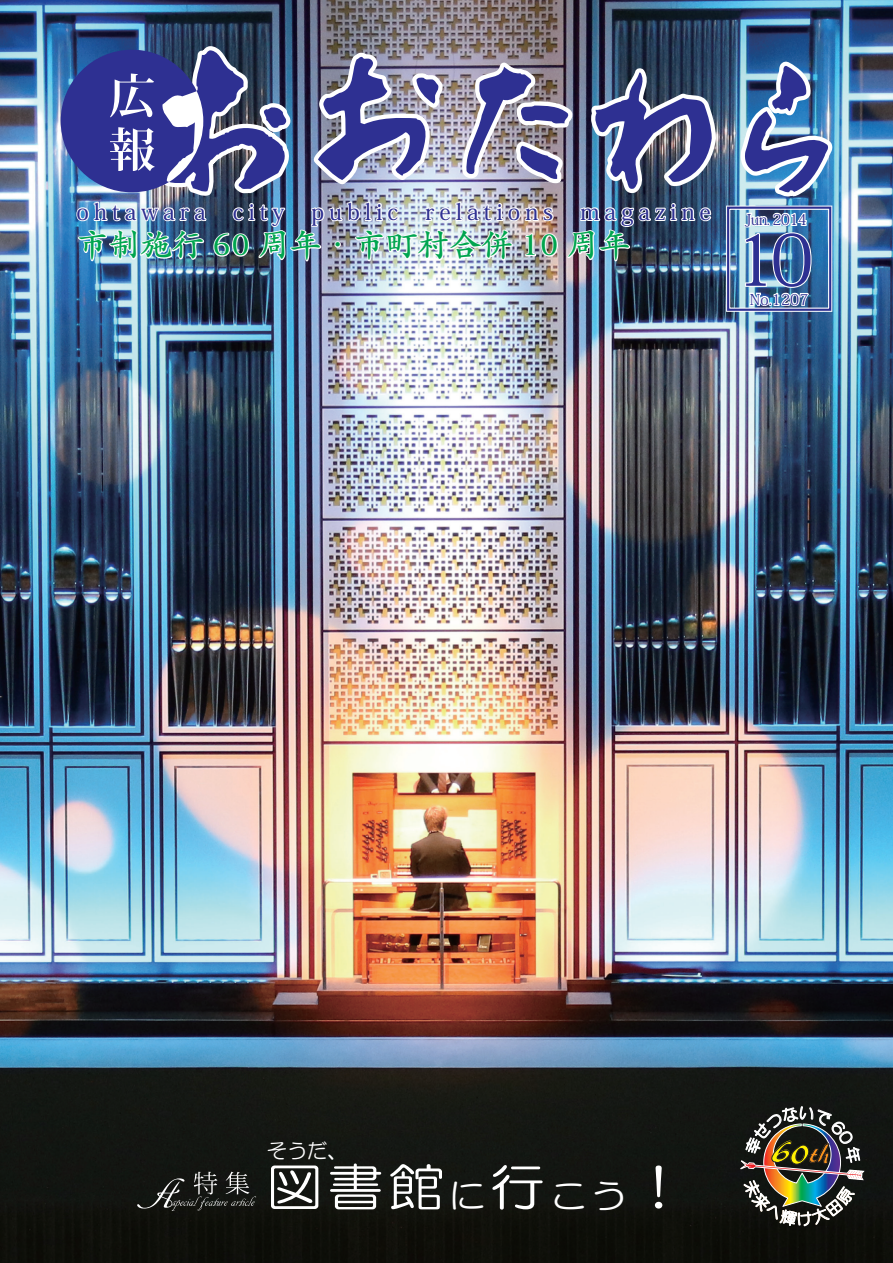
<style>
.page{position:relative;width:893px;height:1263px;background:#fff}
.page>*{position:absolute;margin:0;border:0;box-sizing:border-box;transform-origin:0 0}
.t1{font:71.25px "Koz Min Pro";color:#2e3092}
.t2{font:51px "HG Maru Gothic MPRO";color:#fff;scale:1.1 1}
.t3{font:31.95px "Greco Std DB";color:#00a54f}
.t4{font:500 22.35px "Koz Min Pro";letter-spacing:.22em;color:#2e3092}
.t5{font:20.25px "HG Maru Gothic MPRO";color:#fff}
.t6{font:14.85px "Koz Min Pro";letter-spacing:-.05em;color:#2e3092}
.s1{font-size:34.05px}
</style>
<div class="page">
<img style="left:0;top:0;width:893px;height:1263px">
<div style="left:726px;top:206px;width:106px;height:106px;border:4px solid #fff"></div>
<div style="left:727px;top:207px;width:104px;height:104px;border:2px solid #2e3092"></div>
<img style="left:737px;top:58px;width:97px;height:253px">
<svg style="left:137px;top:1172px;width:119px;height:39px;background:#2f302d"></svg>
<img style="left:61px;top:44px;width:659px;height:286px">
<svg style="left:741px;top:1106px;width:123px;height:120px;background:#484942"></svg>
<p class="t4" style="left:77px;top:196px;width:131px">ohtawara</p>
<p class="t4" style="left:233px;top:196px;width:53px">city</p>
<p class="t4" style="left:311px;top:196px;width:88px">public</p>
<p class="t4" style="left:425px;top:196px;width:130px">relations</p>
<p class="t4" style="left:580px;top:196px;width:132px">magazine</p>
<p class="t3" style="left:77px;top:223px;width:556px">市制施行 60 周年・市町村合併 10 周年</p>
<p class="t6" style="left:745px;top:209px;width:63px">Jun. 2014</p>
<p class="t1" style="left:733px;top:209px;width:82px">10</p>
<p class="t6" style="left:750px;top:289px;width:60px">No.1207</p>
<p class="t5" style="left:267px;top:1141px;width:82px">そうだ、</p>
<p class="t2" style="left:267px;top:1161px;width:383px">図書館<span class="s1">に</span>行<span class="s1">こう</span>!</p>
</div>
